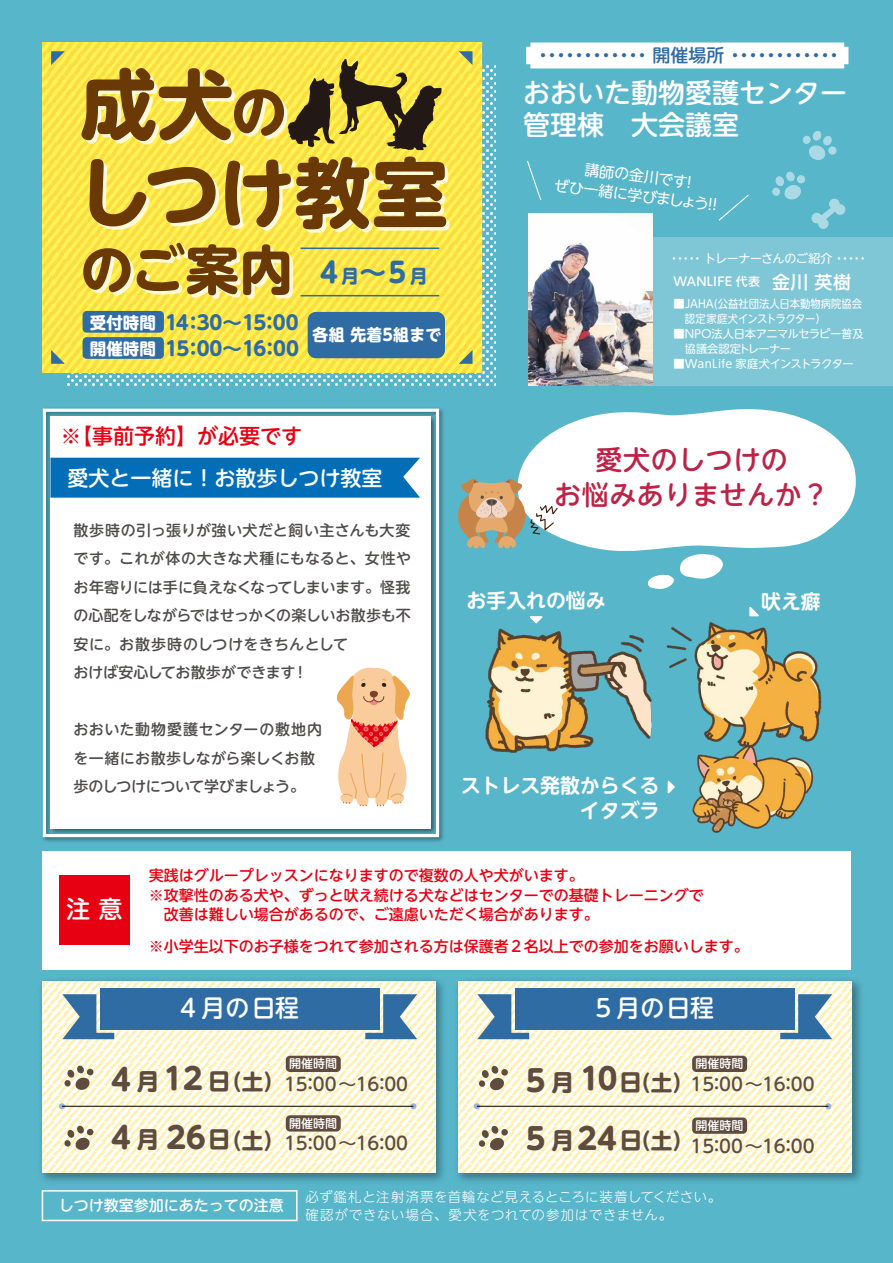
<style>
.page{position:relative;width:893px;height:1263px;background:#58b6cb}
.page>*{position:absolute;margin:0;border:0;box-sizing:border-box;transform-origin:0 0}
.t1{font:700 76.35px/88.5px "UD Shin M Go Pro";letter-spacing:.005em;color:#6a3906}
.t2{font:700 53.4px "UD Shin M Go Pro";color:#6a3906}
.t3{font:700 29.7px/59.4px "UD Shin M Go Pr 6 N";color:#604c3f}
.t4{font:500 27px/31.5px "UD Shin M Go Pro";color:#fff}
.t5{font:500 27px/34.5px "UD Shin M Go Pro";letter-spacing:.02em;color:#bd2346;text-align:center}
.t6{font:500 24px "UD Shin M Go Pro";letter-spacing:.02em;color:#fff}
.t7{font:500 21px "UD Shin M Go Pro";color:#fff}
.t8{font:500 21px "UD Shin M Go Pro";color:#e60012}
.t9{font:700 19.8px/24.5px "UD Shin M Go Pro De";color:#fff;text-align:right}
.t10{font:700 19.5px "UD Shin M Go Pr 6 N";letter-spacing:-.04em;color:#2f6ca4}
.t11{font:500 18px "UD Shin M Go Pro";color:#604c3f}
.t12{font:500 18px "UD Shin M Go Pro";color:#2f6ca4}
.t13{font:700 16.5px "UD Shin M Go Pr 6 N";letter-spacing:.02em;color:#fff;scale:.96 1}
.t14{font:500 15px/28.5px "UD Shin M Go Pro";letter-spacing:.005em;color:#4f4c4b}
.t15{font:500 15px/19.5px "UD Shin M Go Pro";color:#e60012}
.t16{font:15px/19.5px "UD Shin M Go Pro";color:#fff;text-align:center}
.t17{font:500 15px "UD Shin M Go Pro";color:#fff}
.t18{font:300 13.5px/18px "UD Shin M Go Pro";letter-spacing:.04em;color:#fff}
.t19{font:12px "UD Shin M Go Pro";letter-spacing:-.04em;color:#fff}
.t20{font:500 12px "UD Shin M Go Pro";color:#fff}
.t21{font:500 12px "UD Shin M Go Pro";letter-spacing:.02em;color:#fff}
.t22{font:11.25px/15px "UD Shin M Go Pro";letter-spacing:-.02em;color:#fff}
.t23{font:11.25px/15px "UD Shin M Go Pro";color:#fff}
.s1{font-size:56.55px}
.s2{font-family:"UD Shin M Go Pr 6 N";font-size:27.75px;color:#2f6ca4}
.s3{font-family:"UD Shin M Go Pr 6 N";font-size:18.6px;color:#2f6ca4}
.s4{font-size:16.5px;color:#fff}
.s5{font-size:18px}
.s6{font-size:22.95px}
.s7{font-size:21.6px}
</style>
<div class="page">
<img style="left:42px;top:408px;width:402px;height:434px">
<div style="left:43px;top:409px;width:396px;height:428px;border:3px solid #fff"></div>
<div style="left:51px;top:417px;width:380px;height:412px;background:#fff"></div>
<svg style="left:336px;top:667px;width:74px;height:139px"></svg>
<div style="left:50px;top:458px;width:370px;height:40px;background:#036eb8"></div>
<div style="left:607px;top:237px;width:286px;height:148px;background:#7fc7d7"></div>
<img style="left:529px;top:214px;width:124px;height:171px">
<svg style="left:812px;top:199px;width:33px;height:30px"></svg>
<svg style="left:803px;top:131px;width:33px;height:29px"></svg>
<svg style="left:772px;top:172px;width:33px;height:27px"></svg>
<div style="left:526px;top:43px;width:322px;height:25px;background:#fff"></div>
<svg style="left:67px;top:65px;width:428px;height:320px"></svg>
<div style="left:43px;top:43px;width:439px;height:330px;background:linear-gradient(to right,#fde74a,#fce64b)"></div>
<svg style="left:51px;top:51px;width:14px;height:14px"></svg>
<svg style="left:51px;top:350px;width:14px;height:14px"></svg>
<svg style="left:459px;top:51px;width:13px;height:14px"></svg>
<svg style="left:459px;top:350px;width:13px;height:14px"></svg>
<hr style="left:300px;top:295px;width:139px;height:1px;background:#2f6ca4">
<hr style="left:300px;top:248px;width:139px;height:1px;background:#2f6ca4">
<svg style="left:288px;top:59px;width:154px;height:92px;background:#a89735"></svg>
<svg style="left:527px;top:161px;width:15px;height:39px"></svg>
<svg style="left:718px;top:195px;width:31px;height:26px"></svg>
<div style="left:42px;top:1190px;width:256px;height:31px;border:2px solid #fff"></div>
<div style="left:83px;top:337px;width:81px;height:22px;background:#2f6ca4;border-radius:4px"></div>
<div style="left:308px;top:312px;width:137px;height:46px;background:#2f6ca4;border-radius:8px"></div>
<div style="left:83px;top:311px;width:81px;height:22px;background:#2f6ca4;border-radius:4px"></div>
<img style="left:457px;top:980px;width:404px;height:202px">
<svg style="left:458px;top:981px;width:394px;height:191px;background:#fdf7db"></svg>
<img style="left:41px;top:980px;width:403px;height:202px">
<svg style="left:43px;top:981px;width:393px;height:191px;background:#fdf7db"></svg>
<div style="left:43px;top:851px;width:808px;height:118px;background:#fff"></div>
<div style="left:59px;top:875px;width:70px;height:70px;background:#e60012"></div>
<svg style="left:59px;top:1103px;width:6px;height:6px"></svg>
<svg style="left:410px;top:1103px;width:6px;height:6px"></svg>
<hr style="left:62px;top:1106px;width:351px;height:1px;background:#040000">
<svg style="left:474px;top:1103px;width:6px;height:6px"></svg>
<svg style="left:825px;top:1103px;width:6px;height:6px"></svg>
<hr style="left:477px;top:1106px;width:351px;height:1px;background:#040000">
<svg style="left:62px;top:994px;width:52px;height:45px;background:#7299b5"></svg>
<div style="left:100px;top:988px;width:280px;height:42px;background:#2f6ca4"></div>
<svg style="left:365px;top:994px;width:52px;height:45px"></svg>
<svg style="left:478px;top:1065px;width:30px;height:26px"></svg>
<svg style="left:478px;top:1125px;width:30px;height:26px"></svg>
<svg style="left:477px;top:994px;width:52px;height:45px;background:#7299b5"></svg>
<div style="left:515px;top:988px;width:280px;height:42px;background:#2f6ca4"></div>
<svg style="left:780px;top:994px;width:52px;height:45px"></svg>
<svg style="left:64px;top:1125px;width:30px;height:26px"></svg>
<svg style="left:64px;top:1065px;width:30px;height:26px"></svg>
<div style="left:286px;top:1056px;width:55px;height:16px;background:#604c3f;border-radius:4px"></div>
<div style="left:692px;top:1056px;width:55px;height:16px;background:#604c3f;border-radius:4px"></div>
<div style="left:692px;top:1117px;width:55px;height:17px;background:#604c3f;border-radius:4px"></div>
<div style="left:286px;top:1115px;width:55px;height:16px;background:#604c3f;border-radius:4px"></div>
<svg style="left:518px;top:409px;width:338px;height:142px;background:#e6f4f7"></svg>
<svg style="left:648px;top:554px;width:75px;height:35px"></svg>
<svg style="left:458px;top:478px;width:101px;height:71px"></svg>
<svg style="left:529px;top:616px;width:14px;height:2px"></svg>
<svg style="left:749px;top:607px;width:9px;height:7px"></svg>
<img style="left:692px;top:747px;width:122px;height:86px">
<img style="left:485px;top:618px;width:167px;height:135px">
<img style="left:666px;top:614px;width:156px;height:133px">
<svg style="left:668px;top:780px;width:7px;height:14px"></svg>
<h1 class="t1" style="left:76px;top:57px;width:374px">成犬<span class="s1">の<br></span>しつけ教室</h1>
<h2 class="t2" style="left:80px;top:226px;width:349px">のご案内 <span class="s2">4</span> <span class="s3">月</span><span class="s2">～5</span> <span class="s3">月</span></h2>
<h3 class="t10" style="left:90px;top:306px;width:210px"><span class="s4">受付時間</span> 14：30～15：00</h3>
<h3 class="t10" style="left:90px;top:332px;width:211px"><span class="s4">開催時間</span> 15：00～16：00</h3>
<p class="t13" style="left:313px;top:320px;width:136px">各組 先着5組まで</p>
<p class="t12" style="left:534px;top:40px;width:310px">・・・・・・・・・・・・ 開催場所 ・・・・・・・・・・・・</p>
<h3 class="t4" style="left:523px;top:76px;width:325px">おおいた動物愛護センター管理棟　大会議室</h3>
<p class="t16" style="left:558px;top:155px;width:170px;rotate:7deg">講師の金川です！<br>ぜひ一緒に学びましょう！！</p>
<p class="t19" style="left:668px;top:249px;width:202px">・・・・・ トレーナーさんのご紹介 ・・・・・</p>
<p class="t21" style="left:673px;top:272px;width:179px">WANLIFE 代表　<span class="s5">金川 英樹</span></p>
<p class="t23" style="left:685px;top:296px;width:179px;text-indent:-11px">■JAHA(公益社団法人日本動物病院協会認定家庭犬インストラクター）</p>
<p class="t22" style="left:673px;top:326px;width:192px">■ＮＰＯ法人日本アニマルセラピー普及　協議会認定トレーナー</p>
<p class="t22" style="left:673px;top:356px;width:182px">■WanLife 家庭犬インストラクター</p>
<h3 class="t8" style="left:61px;top:419px;width:243px">※【事前予約】が必要です</h3>
<h3 class="t7" style="left:67px;top:461px;width:316px">愛犬と一緒に！お散歩しつけ教室</h3>
<p class="t14" style="left:73px;top:515px;width:339px">散歩時の引っ張りが強い犬だと飼い主さんも大変です。これが体の大きな犬種にもなると、女性やお年寄りには手に負えなくなってしまいます。怪我の心配をしながらではせっかくの楽しいお散歩も不安に。お散歩時のしつけをきちんとして<br>おけば安心してお散歩ができます！</p>
<p class="t14" style="left:73px;top:714px;width:250px">おおいた動物愛護センターの敷地内を一緒にお散歩しながら楽しくお散歩のしつけについて学びましょう。</p>
<h3 class="t5" style="left:554px;top:442px;width:276px">愛犬のしつけの<br>お悩みありませんか？</h3>
<h3 class="t9" style="left:467px;top:587px;width:141px">お手入れの悩み</h3>
<h3 class="t9" style="left:761px;top:589px;width:61px">吠え癖</h3>
<h3 class="t9" style="left:461px;top:773px;width:200px">ストレス発散からくるイタズラ</h3>
<h3 class="t6" style="left:66px;top:890px;width:57px">注 意</h3>
<p class="t15" style="left:149px;top:865px;width:557px">実践はグループレッスンになりますので複数の人や犬がいます。<br>※攻撃性のある犬や、ずっと吠え続ける犬などはセンターでの基礎トレーニングで　改善は難しい場合があるので、ご遠慮いただく場合があります。</p>
<p class="t15" style="left:149px;top:935px;width:602px">※小学生以下のお子様をつれて参加される方は保護者２名以上での参加をお願いします。</p>
<h3 class="t6" style="left:180px;top:988px;width:120px">4 月の日程</h3>
<h3 class="t6" style="left:595px;top:988px;width:120px">5 月の日程</h3>
<h3 class="t3" style="left:111px;top:1046px;width:176px">4 <span class="s6">月</span> 12 <span class="s6">日</span><span class="s7">（土）<br></span>4 <span class="s6">月</span> 26<span class="s6">日</span><span class="s7">（土）</span></h3>
<p class="t20" style="left:289px;top:1054px;width:49px">開催時間</p>
<p class="t11" style="left:284px;top:1069px;width:126px">15:00～16:00</p>
<p class="t20" style="left:289px;top:1114px;width:49px">開催時間</p>
<p class="t11" style="left:284px;top:1129px;width:126px">15:00～16:00</p>
<h3 class="t3" style="left:526px;top:1047px;width:170px">5 <span class="s6">月</span> 10<span class="s6">日</span><span class="s7">（土）<br></span>5 <span class="s6">月</span>24<span class="s6">日</span><span class="s7">（土）</span></h3>
<p class="t20" style="left:695px;top:1054px;width:49px">開催時間</p>
<p class="t11" style="left:690px;top:1069px;width:126px">15:00～16:00</p>
<p class="t20" style="left:695px;top:1116px;width:49px">開催時間</p>
<p class="t11" style="left:690px;top:1131px;width:126px">15:00～16:00</p>
<p class="t17" style="left:59px;top:1193px;width:226px">しつけ教室参加にあたっての注意</p>
<p class="t18" style="left:306px;top:1187px;width:417px">必ず鑑札と注射済票を首輪など見えるところに装着してください。確認ができない場合、愛犬をつれての参加はできません。</p>
</div>
